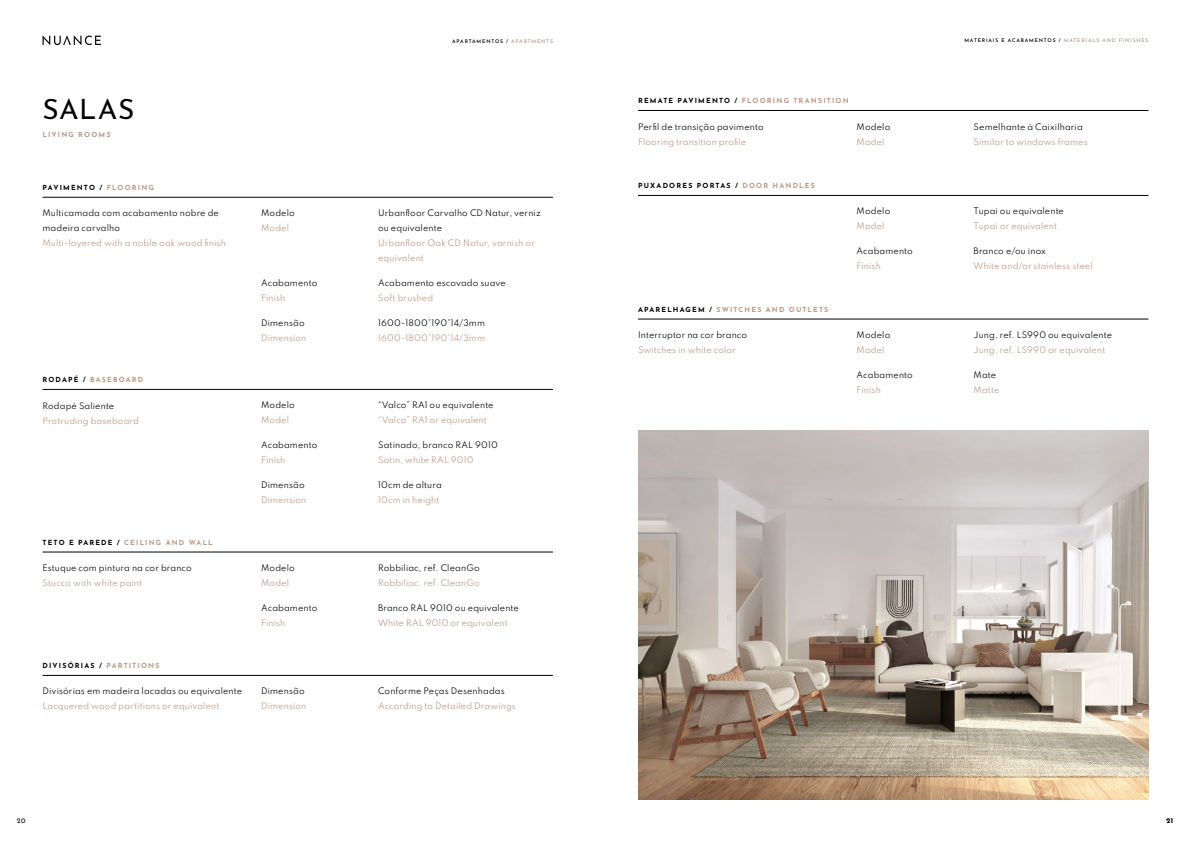
<style>
.page{position:relative;width:1191px;height:842px;background:#fff}
.page>*{position:absolute;margin:0;border:0;box-sizing:border-box;transform-origin:0 0}
.t1{font:28px "Josefin Sans";letter-spacing:.025em;color:#000}
.t2{font:8px/15px "Spartan";letter-spacing:.015em;color:#000}
.t3{font:8px/15px "Spartan";letter-spacing:.015em;color:#ba9885}
.t4{font:700 7px "Josefin Sans";letter-spacing:.17em;color:#ba9885}
.t5{font:700 7px "Josefin Sans";letter-spacing:.17em;color:#000}
.t6{font:7px "Josefin Sans";color:#000}
.t7{font:600 5px "Josefin Sans";letter-spacing:.175em;color:#000}
.s1{color:#ba9885}
.s2{color:#000}
</style>
<div class="page">
<svg style="left:43px;top:35px;width:58px;height:10px"></svg>
<hr style="left:43px;top:197px;width:510px;height:1px;background:#000">
<hr style="left:43px;top:389px;width:510px;height:1px;background:#000">
<hr style="left:43px;top:552px;width:510px;height:1px;background:#000">
<hr style="left:43px;top:675px;width:510px;height:1px;background:#000">
<hr style="left:638px;top:110px;width:510px;height:1px;background:#000">
<hr style="left:638px;top:195px;width:510px;height:1px;background:#000">
<hr style="left:638px;top:319px;width:510px;height:1px;background:#000">
<img style="left:638px;top:430px;width:510px;height:369px">
<h1 class="t1" style="left:43px;top:86px;width:93px">SALAS</h1>
<p class="t4" style="left:43px;top:128px;width:69px">LIVING ROOMS</p>
<p class="t5" style="left:43px;top:182px;width:113px">PAVIMENTO / <span class="s1">FLOORING</span></p>
<p class="t2" style="left:43px;top:205px;width:178px">Multicamada com acabamento nobre de madeira carvalho</p>
<p class="t3" style="left:43px;top:235px;width:185px">Multi-layered with a noble oak wood finish</p>
<p class="t4" style="left:43px;top:374px;width:102px"><span class="s2">RODAPÉ /</span> BASEBOARD</p>
<p class="t2" style="left:43px;top:398px;width:73px">Rodapé Saliente</p>
<p class="t3" style="left:43px;top:413px;width:98px">Protruding baseboard</p>
<p class="t4" style="left:43px;top:536px;width:172px"><span class="s2">TETO E PAREDE /</span> CEILING AND WALL</p>
<p class="t2" style="left:43px;top:560px;width:151px">Estuque com pintura na cor branco</p>
<p class="t3" style="left:43px;top:575px;width:101px">Stucco with white paint</p>
<p class="t5" style="left:43px;top:660px;width:118px">DIVISÓRIAS / <span class="s1">PARTITIONS</span></p>
<p class="t2" style="left:43px;top:683px;width:201px">Divisórias em madeira lacadas ou equivalente</p>
<p class="t3" style="left:43px;top:698px;width:178px">Lacquered wood partitions or equivalent</p>
<p class="t2" style="left:261px;top:205px;width:35px">Modelo</p>
<p class="t3" style="left:261px;top:220px;width:29px">Model</p>
<p class="t2" style="left:261px;top:275px;width:58px">Acabamento</p>
<p class="t3" style="left:261px;top:290px;width:26px">Finish</p>
<p class="t2" style="left:261px;top:315px;width:45px">Dimensão</p>
<p class="t3" style="left:261px;top:330px;width:47px">Dimension</p>
<p class="t2" style="left:261px;top:397px;width:35px">Modelo</p>
<p class="t3" style="left:261px;top:412px;width:29px">Model</p>
<p class="t2" style="left:261px;top:437px;width:58px">Acabamento</p>
<p class="t3" style="left:261px;top:452px;width:26px">Finish</p>
<p class="t2" style="left:261px;top:477px;width:45px">Dimensão</p>
<p class="t3" style="left:261px;top:492px;width:47px">Dimension</p>
<p class="t2" style="left:261px;top:560px;width:35px">Modelo</p>
<p class="t3" style="left:261px;top:575px;width:29px">Model</p>
<p class="t2" style="left:261px;top:600px;width:58px">Acabamento</p>
<p class="t3" style="left:261px;top:615px;width:26px">Finish</p>
<p class="t2" style="left:261px;top:683px;width:45px">Dimensão</p>
<p class="t3" style="left:261px;top:698px;width:47px">Dimension</p>
<p class="t6" style="left:17px;top:815px;width:10px">20</p>
<p class="t7" style="left:452px;top:36px;width:102px">APARTAMENTOS / <span class="s1">APARTMENTS</span></p>
<p class="t2" style="left:378px;top:205px;width:164px">Urbanfloor Carvalho CD Natur, verniz ou equivalente</p>
<p class="t3" style="left:378px;top:235px;width:158px">Urbanfloor Oak CD Natur, varnish or equivalent</p>
<p class="t2" style="left:378px;top:275px;width:129px">Acabamento escovado suave</p>
<p class="t3" style="left:378px;top:290px;width:57px">Soft brushed</p>
<p class="t2" style="left:378px;top:315px;width:108px">1600-1800*190*14/3mm</p>
<p class="t3" style="left:378px;top:330px;width:108px">1600-1800*190*14/3mm</p>
<p class="t2" style="left:378px;top:397px;width:117px">“Valco” RA1 ou equivalente</p>
<p class="t3" style="left:378px;top:412px;width:110px">“Valco” RA1 or equivalent</p>
<p class="t2" style="left:378px;top:437px;width:121px">Satinado, branco RAL 9010</p>
<p class="t3" style="left:378px;top:452px;width:97px">Satin, white RAL 9010</p>
<p class="t2" style="left:378px;top:477px;width:65px">10cm de altura</p>
<p class="t3" style="left:378px;top:492px;width:63px">10cm in height</p>
<p class="t2" style="left:378px;top:560px;width:103px">Robbiliac, ref. CleanGo</p>
<p class="t3" style="left:378px;top:575px;width:103px">Robbiliac, ref. CleanGo</p>
<p class="t2" style="left:378px;top:600px;width:142px">Branco RAL 9010 ou equivalente</p>
<p class="t3" style="left:378px;top:615px;width:131px">White RAL 9010 or equivalent</p>
<p class="t2" style="left:378px;top:683px;width:128px">Conforme Peças Desenhadas</p>
<p class="t3" style="left:378px;top:698px;width:139px">According to Detailed Drawings</p>
<p class="t4" style="left:638px;top:95px;width:212px"><span class="s2">REMATE PAVIMENTO /</span> FLOORING TRANSITION</p>
<p class="t2" style="left:638px;top:119px;width:127px">Perfil de transição pavimento</p>
<p class="t3" style="left:638px;top:134px;width:110px">Flooring transition profile</p>
<p class="t2" style="left:856px;top:119px;width:35px">Modelo</p>
<p class="t3" style="left:856px;top:134px;width:29px">Model</p>
<p class="t5" style="left:638px;top:180px;width:178px">PUXADORES PORTAS / <span class="s1">DOOR HANDLES</span></p>
<p class="t2" style="left:856px;top:204px;width:35px">Modelo</p>
<p class="t3" style="left:856px;top:219px;width:29px">Model</p>
<p class="t2" style="left:856px;top:244px;width:58px">Acabamento</p>
<p class="t3" style="left:856px;top:259px;width:26px">Finish</p>
<p class="t4" style="left:638px;top:303px;width:192px"><span class="s2">APARELHAGEM /</span> SWITCHES AND OUTLETS</p>
<p class="t2" style="left:638px;top:327px;width:111px">Interruptor na cor branco</p>
<p class="t3" style="left:638px;top:342px;width:99px">Switches in white color</p>
<p class="t2" style="left:856px;top:327px;width:35px">Modelo</p>
<p class="t3" style="left:856px;top:342px;width:29px">Model</p>
<p class="t2" style="left:856px;top:367px;width:58px">Acabamento</p>
<p class="t3" style="left:856px;top:382px;width:26px">Finish</p>
<p class="t7" style="left:964px;top:36px;width:185px">MATERIAIS E ACABAMENTOS / <span class="s1">MATERIALS AND FINISHES</span></p>
<p class="t2" style="left:973px;top:119px;width:111px">Semelhante à Caixilharia</p>
<p class="t3" style="left:973px;top:134px;width:116px">Similar to windows frames</p>
<p class="t2" style="left:973px;top:204px;width:92px">Tupai ou equivalente</p>
<p class="t3" style="left:973px;top:219px;width:85px">Tupai or equivalent</p>
<p class="t2" style="left:973px;top:244px;width:74px">Branco e/ou inox</p>
<p class="t3" style="left:973px;top:259px;width:121px">White and/or stainless steel</p>
<p class="t2" style="left:973px;top:327px;width:140px">Jung, ref. LS990 ou equivalente</p>
<p class="t3" style="left:973px;top:342px;width:133px">Jung, ref. LS990 or equivalent</p>
<p class="t2" style="left:973px;top:367px;width:24px">Mate</p>
<p class="t3" style="left:973px;top:382px;width:27px">Matte</p>
<p class="t6" style="left:1166px;top:815px;width:8px">21</p>
</div>
